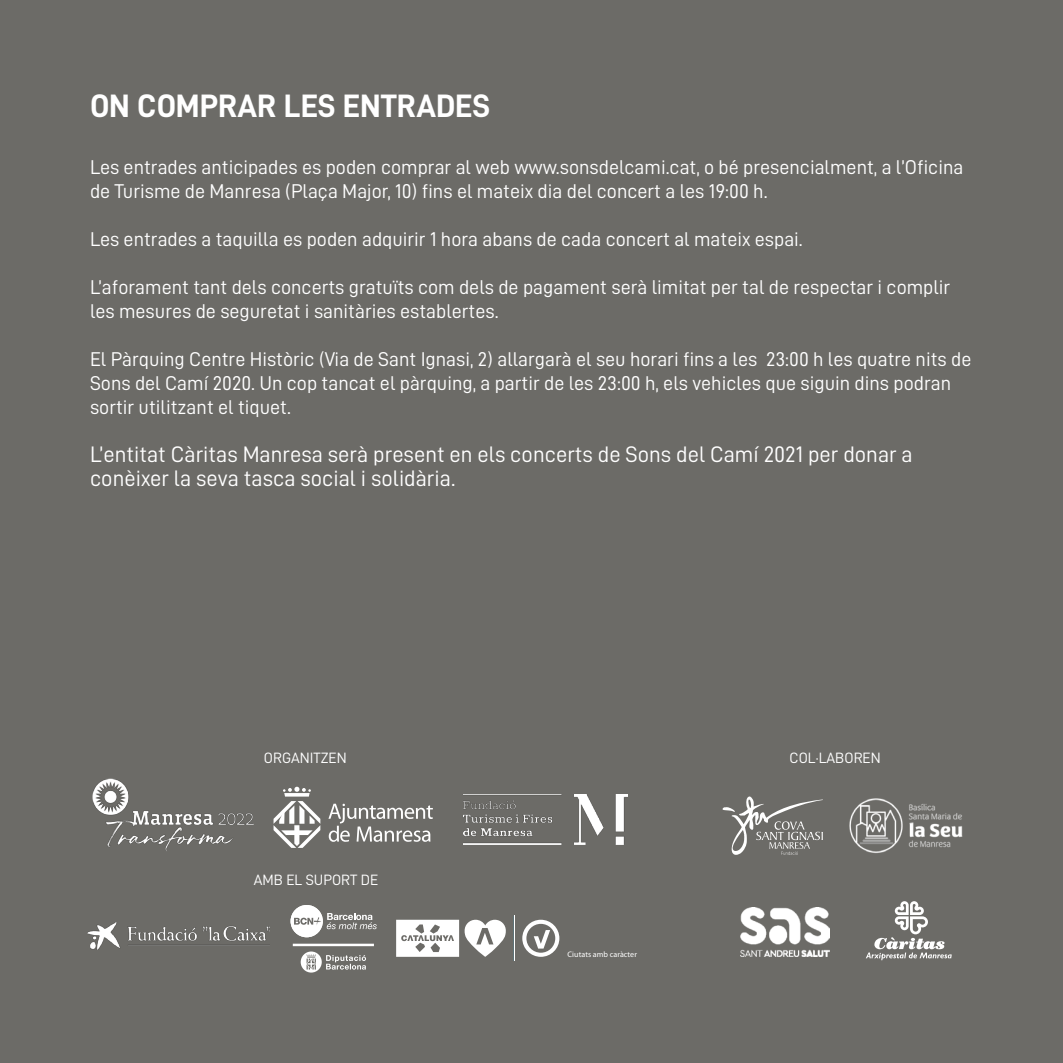
<style>
.page{position:relative;width:1063px;height:1063px;background:#6c6b67}
.page>*{position:absolute;margin:0;border:0;box-sizing:border-box;transform-origin:0 0}
.t1{font:32.5px "D DIN Bold";color:#fff}
.t2{font:22.5px/24px "D DIN";color:#fff}
.t3{font:20px/24px "D DIN";color:#fff}
.t4{font:15px "D DIN";color:#fff}
.t5{font:8px "Myriad Pro";letter-spacing:.005em;color:#fff}
</style>
<div class="page">
<svg style="left:274px;top:787px;width:46px;height:61px"></svg>
<svg style="left:328px;top:804px;width:105px;height:38px"></svg>
<img style="left:463px;top:795px;width:164px;height:49px">
<img style="left:849px;top:798px;width:114px;height:55px">
<svg style="left:723px;top:797px;width:100px;height:58px"></svg>
<img style="left:740px;top:908px;width:89px;height:49px">
<svg style="left:465px;top:920px;width:41px;height:37px"></svg>
<hr style="left:514px;top:916px;width:1px;height:45px;background:#fff">
<svg style="left:522px;top:920px;width:37px;height:37px"></svg>
<div style="left:526px;top:924px;width:29px;height:29px;background:#6c6b67;border-radius:50%"></div>
<svg style="left:534px;top:930px;width:16px;height:19px"></svg>
<div style="left:396px;top:920px;width:63px;height:37px;background:#fff"></div>
<svg style="left:401px;top:924px;width:53px;height:28px"></svg>
<div style="left:291px;top:905px;width:32px;height:32px;background:#fff;border-radius:50%"></div>
<svg style="left:294px;top:917px;width:27px;height:8px"></svg>
<svg style="left:327px;top:913px;width:50px;height:16px"></svg>
<svg style="left:301px;top:952px;width:65px;height:21px"></svg>
<hr style="left:293px;top:944px;width:81px;height:2px;background:#fff">
<img style="left:92px;top:778px;width:162px;height:73px">
<img style="left:88px;top:922px;width:182px;height:27px">
<svg style="left:866px;top:901px;width:86px;height:59px"></svg>
<p class="t1" style="left:90px;top:88px;width:68px">ON COM</p>
<p class="t1" style="left:200px;top:88px;width:290px">PRAR LES ENTRADES</p>
<p class="t3" style="left:90px;top:155px;width:875px">Les entrades anticipades es poden comprar al web www.sonsdelcami.cat, o bé presencialment, a l’Oficina de Turisme de Manresa (Plaça Major, 10) fins el mateix dia del concert a les 19:00 h.</p>
<p class="t3" style="left:90px;top:227px;width:714px">Les entrades a taquilla es poden adquirir 1 hora abans de cada concert al mateix espai.</p>
<p class="t3" style="left:90px;top:275px;width:862px">L’aforament tant dels concerts gratuïts com dels de pagament serà limitat per tal de respectar i complir les mesures de seguretat i sanitàries establertes.</p>
<p class="t3" style="left:90px;top:347px;width:883px">El Pàrquing Centre Històric (Via de Sant Ignasi, 2) allargarà el seu horari fins a les 23:00 h les quatre nits de<br>Sons del Camí 2020. Un cop tancat el pàrquing, a partir de les 23:00 h, els vehicles que siguin dins podran sortir utilitzant el tiquet.</p>
<p class="t2" style="left:90px;top:442px;width:824px">L’entitat Càritas Manresa serà present en els concerts de Sons del Camí 2021 per donar a conèixer la seva tasca social i solidària.</p>
<p class="t4" style="left:264px;top:750px;width:84px">ORGANITZEN</p>
<p class="t4" style="left:790px;top:750px;width:93px">COL·LABOREN</p>
<p class="t4" style="left:254px;top:872px;width:126px">AMB EL SUPORT DE</p>
<p class="t5" style="left:568px;top:949px;width:71px">Ciutats amb caràcter</p>
</div>
